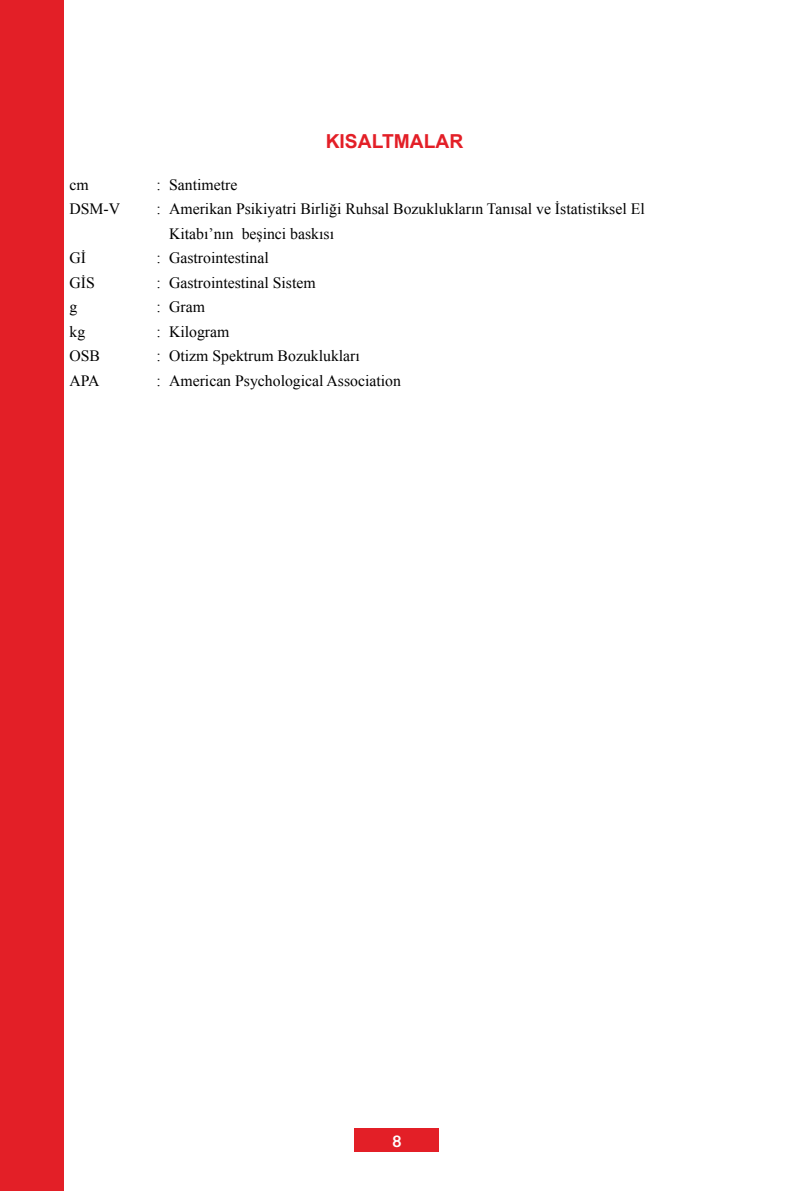
<style>
.page{position:relative;width:794px;height:1191px;background:#fff}
.page>*{position:absolute;margin:0;border:0;box-sizing:border-box;transform-origin:0 0}
.t1{font:700 19.25px "Arial";color:#e31f27}
.t2{font:15.75px/24.5px "Times New Roman";color:#000}
.t3{font:700 14px "Gujarati Sangam MN";color:#fff}
</style>
<div class="page">
<div style="left:0;top:0;width:63px;height:1191px;background:#e31f27"></div>
<div style="left:355px;top:1128px;width:84px;height:23px;background:#e31f27"></div>
<p class="t2" style="left:69px;top:172px;width:52px">cm<br>DSM-V</p>
<p class="t2" style="left:69px;top:245px;width:32px">Gİ<br>GİS g<br>kg<br>OSB<br>APA</p>
<p class="t1" style="left:326px;top:128px;width:139px">KISALTMALAR</p>
<p class="t2" style="left:156px;top:172px;width:6px">: :</p>
<p class="t2" style="left:156px;top:245px;width:6px;text-align:justify">: : : : : :</p>
<p class="t2" style="left:169px;top:172px;width:477px">Santimetre<br>Amerikan Psikiyatri Birliği Ruhsal Bozuklukların Tanısal ve İstatistiksel El<br>Kitabı’nın beşinci baskısı<br>Gastrointestinal<br>Gastrointestinal Sistem<br>Gram<br>Kilogram<br>Otizm Spektrum Bozuklukları<br>American Psychological Association</p>
<p class="t3" style="left:392px;top:1134px;width:11px">8</p>
</div>
